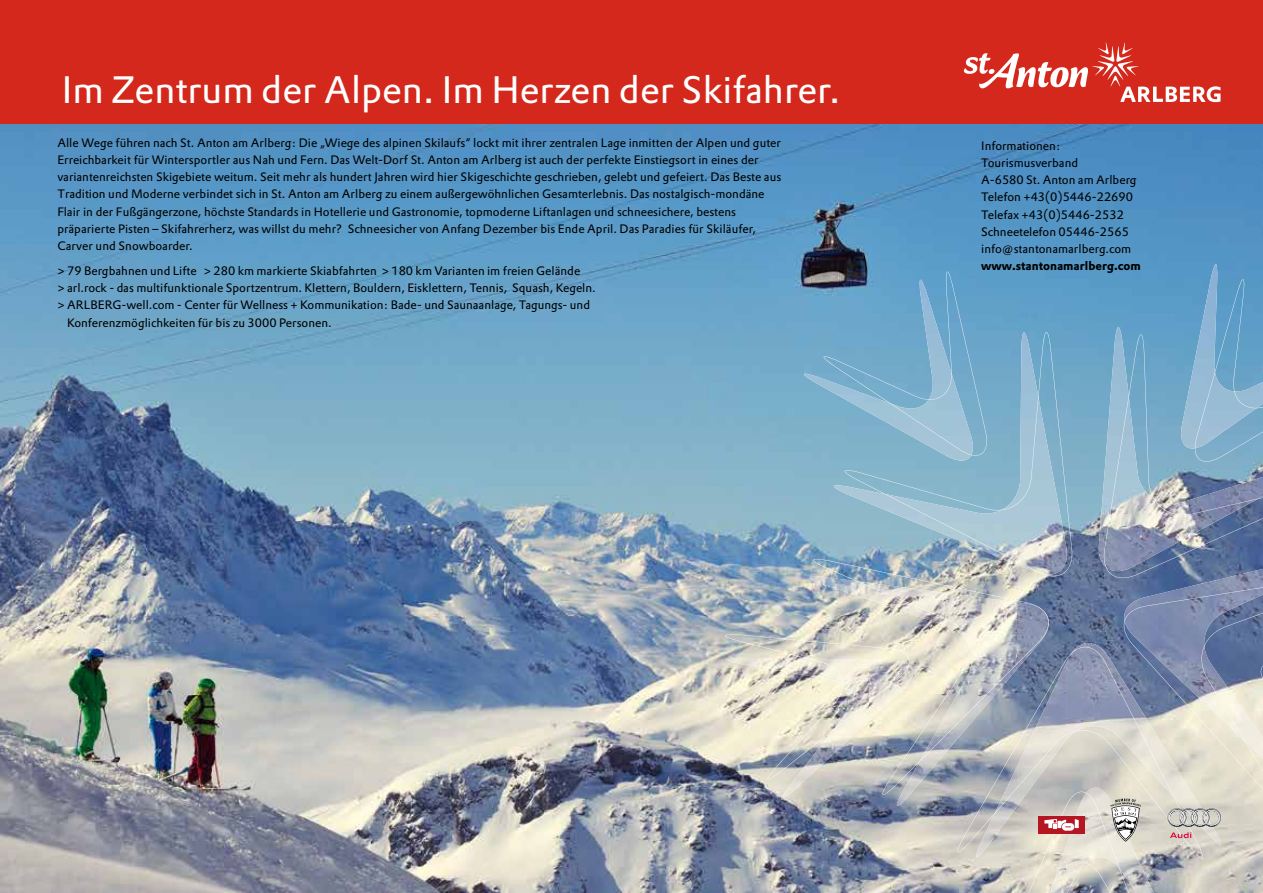
<style>
.page{position:relative;width:1263px;height:893px;background:#fff}
.page>*{position:absolute;margin:0;border:0;box-sizing:border-box;transform-origin:0 0}
.t1{font:37.5px "DTL Prokyon T";color:#fff}
.t2{font:12px/17.2px "DTL Prokyon T";color:#000}
.t3{font:700 12px "DTL Prokyon T";color:#000}
</style>
<div class="page">
<img style="left:0;top:124px;width:1263px;height:769px">
<img style="left:722px;top:658px;width:3px;height:11px">
<img style="left:725px;top:272px;width:538px;height:621px">
<div style="left:0;top:0;width:1263px;height:124px;background:#d5281c"></div>
<svg style="left:964px;top:42px;width:256px;height:60px"></svg>
<svg style="left:1110px;top:799px;width:31px;height:43px"></svg>
<div style="left:1039px;top:816px;width:46px;height:17px;background:#b51621"></div>
<svg style="left:1044px;top:819px;width:35px;height:12px"></svg>
<svg style="left:1168px;top:808px;width:53px;height:36px;background:#c8c1bb"></svg>
<h1 class="t1" style="left:62px;top:65px;width:780px">Im Zentrum der Alpen. Im Herzen der Skifahrer.</h1>
<p class="t2" style="left:57px;top:134px;width:725px">Alle Wege führen nach St. Anton am Arlberg: Die „Wiege des alpinen Skilaufs“ lockt mit ihrer zentralen Lage inmitten der Alpen und guter Erreichbarkeit für Wintersportler aus Nah und Fern. Das Welt-Dorf St. Anton am Arlberg ist auch der perfekte Einstiegsort in eines der variantenreichsten Skigebiete weitum. Seit mehr als hundert Jahren wird hier Skigeschichte geschrieben, gelebt und gefeiert. Das Beste aus Tradition und Moderne verbindet sich in St. Anton am Arlberg zu einem außergewöhnlichen Gesamterlebnis. Das nostalgisch-mondäne Flair in der Fußgängerzone, höchste Standards in Hotellerie und Gastronomie, topmoderne Liftanlagen und schneesichere, bestens präparierte Pisten – Skifahrerherz, was willst du mehr? Schneesicher von Anfang Dezember bis Ende April. Das Paradies für Skiläufer, Carver und Snowboarder.</p>
<p class="t2" style="left:57px;top:262px;width:524px">&gt; 79 Bergbahnen und Lifte &gt; 280 km markierte Skiabfahrten &gt; 180 km Varianten im freien Gelände</p>
<p class="t2" style="left:57px;top:279px;width:540px">&gt; arl.rock - das multifunktionale Sportzentrum. Klettern, Bouldern, Eisklettern, Tennis, Squash, Kegeln.</p>
<p class="t2" style="left:57px;top:296px;width:534px">&gt; ARLBERG-well.com - Center für Wellness + Kommunikation: Bade- und Saunaanlage, Tagungs- und</p>
<p class="t2" style="left:67px;top:314px;width:266px">Konferenzmöglichkeiten für bis zu 3000 Personen.</p>
<p class="t2" style="left:981px;top:137px;width:157px">Informationen:<br>Tourismusverband<br>A-6580 St. Anton am Arlberg<br>Telefon +43(0)5446-22690<br>Telefax +43(0)5446-2532<br>Schneetelefon 05446-2565 info@stantonamarlberg.com</p>
<p class="t3" style="left:981px;top:258px;width:161px">www.stantonamarlberg.com</p>
</div>
